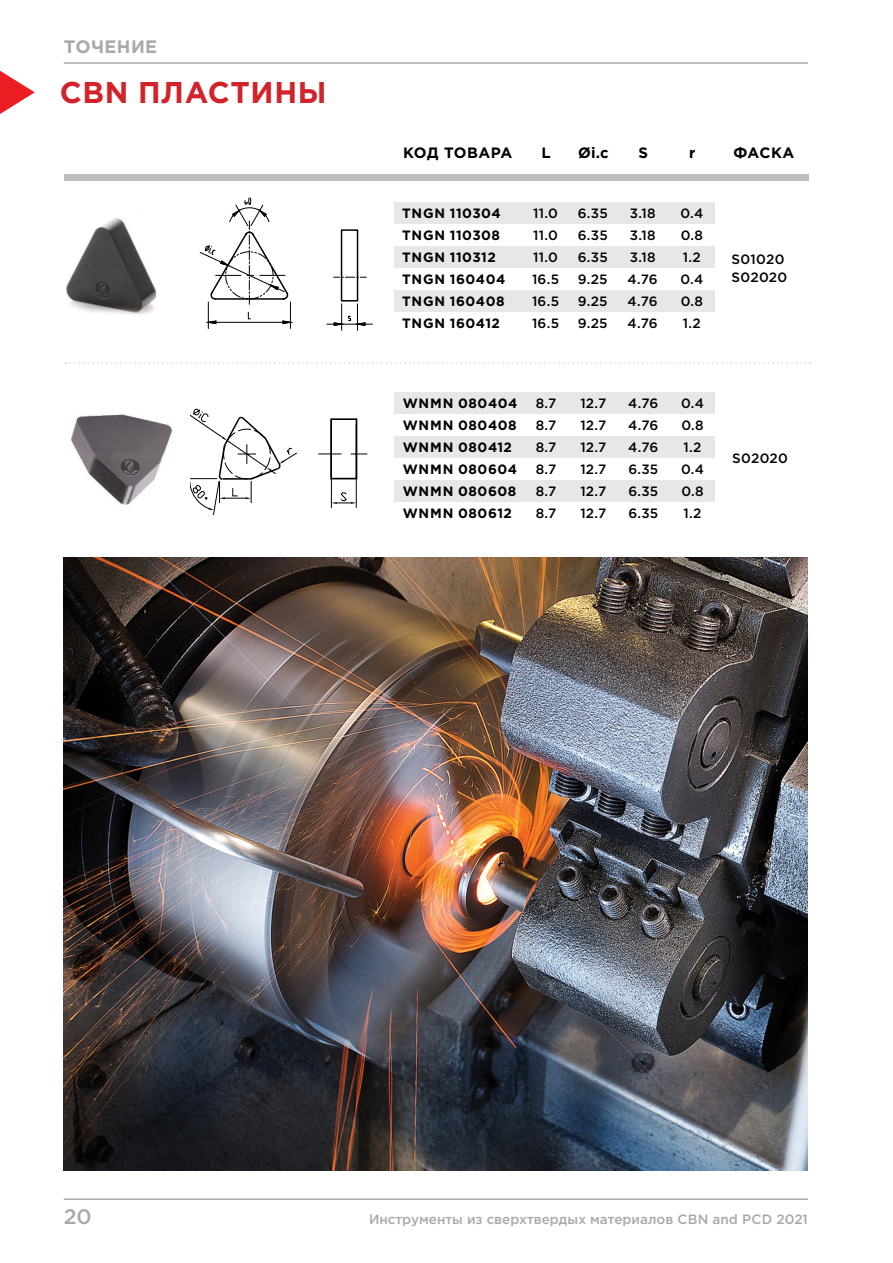
<style>
.page{position:relative;width:893px;height:1263px;background:#fff}
.page>*{position:absolute;margin:0;border:0;box-sizing:border-box;transform-origin:0 0}
.t1{font:700 30px "Gotham Pro";letter-spacing:.02em;color:#d2232a}
.t2{font:500 21px "Gotham Pro";color:#a7a9ac}
.t3{font:700 18px "Gotham Pro";letter-spacing:.02em;color:#a7a9ac}
.t4{font:700 15px "Gotham Pro";letter-spacing:.02em;color:#000}
.t5{font:500 13.5px/18px "Gotham Pro";letter-spacing:.02em;color:#000}
.t6{font:700 13.5px "Gotham Pro";letter-spacing:.04em;color:#000}
.t7{font:500 13.5px "Gotham Pro";color:#a7a9ac}
</style>
<div class="page">
<hr style="left:64px;top:1198px;width:744px;height:2px;background:#a7a9ac">
<hr style="left:64px;top:62px;width:744px;height:2px;background:#a7a9ac">
<svg style="left:0;top:70px;width:35px;height:44px"></svg>
<div style="left:394px;top:202px;width:320px;height:22px;background:#e6e7e8"></div>
<div style="left:394px;top:290px;width:320px;height:22px;background:#e6e7e8"></div>
<div style="left:394px;top:246px;width:320px;height:22px;background:#e6e7e8"></div>
<svg style="left:199px;top:197px;width:174px;height:134px"></svg>
<img style="left:66px;top:218px;width:91px;height:97px">
<div style="left:64px;top:174px;width:744px;height:7px;background:#bcbec0"></div>
<svg style="left:65px;top:362px;width:745px;height:2px"></svg>
<div style="left:395px;top:392px;width:320px;height:22px;background:#e6e7e8"></div>
<div style="left:395px;top:480px;width:320px;height:22px;background:#e6e7e8"></div>
<div style="left:395px;top:436px;width:320px;height:22px;background:#e6e7e8"></div>
<svg style="left:190px;top:408px;width:177px;height:107px"></svg>
<div style="left:330px;top:418px;width:27px;height:61px;border:2px solid #000"></div>
<img style="left:71px;top:414px;width:102px;height:92px">
<img style="left:64px;top:558px;width:744px;height:612px">
<h3 class="t3" style="left:64px;top:36px;width:95px">ТОЧЕНИЕ</h3>
<h1 class="t1" style="left:60px;top:75px;width:268px">CBN ПЛАСТИНЫ</h1>
<p class="t4" style="left:403px;top:144px;width:111px">КОД ТОВАРА</p>
<p class="t4" style="left:541px;top:144px;width:11px">L</p>
<p class="t4" style="left:578px;top:144px;width:32px">Øi.c</p>
<p class="t4" style="left:638px;top:144px;width:11px">S</p>
<p class="t4" style="left:689px;top:144px;width:8px">r</p>
<p class="t4" style="left:733px;top:144px;width:63px">ФАСКА</p>
<p class="t6" style="left:402px;top:205px;width:100px">TNGN 110304</p>
<p class="t5" style="left:533px;top:204px;width:26px">11.0</p>
<p class="t5" style="left:578px;top:204px;width:32px">6.35</p>
<p class="t5" style="left:630px;top:204px;width:27px">3.18</p>
<p class="t5" style="left:680px;top:204px;width:24px">0.4</p>
<p class="t6" style="left:402px;top:227px;width:99px">TNGN 110308</p>
<p class="t5" style="left:533px;top:225px;width:26px">11.0</p>
<p class="t5" style="left:578px;top:225px;width:32px">6.35</p>
<p class="t5" style="left:630px;top:225px;width:27px">3.18</p>
<p class="t5" style="left:681px;top:225px;width:24px">0.8</p>
<p class="t6" style="left:402px;top:249px;width:95px">TNGN 110312</p>
<p class="t6" style="left:402px;top:271px;width:105px">TNGN 160404</p>
<p class="t5" style="left:533px;top:248px;width:26px">11.0</p>
<p class="t5" style="left:532px;top:269px;width:29px">16.5</p>
<p class="t5" style="left:578px;top:248px;width:32px">6.35</p>
<p class="t5" style="left:578px;top:269px;width:31px">9.25</p>
<p class="t5" style="left:630px;top:248px;width:27px">3.18</p>
<p class="t5" style="left:628px;top:269px;width:32px">4.76</p>
<p class="t5" style="left:683px;top:248px;width:19px">1.2</p>
<p class="t5" style="left:680px;top:269px;width:24px">0.4</p>
<p class="t5" style="left:731px;top:250px;width:57px">S01020<br>S02020</p>
<p class="t6" style="left:402px;top:293px;width:104px">TNGN 160408</p>
<p class="t5" style="left:532px;top:292px;width:29px">16.5</p>
<p class="t5" style="left:578px;top:292px;width:31px">9.25</p>
<p class="t5" style="left:628px;top:292px;width:32px">4.76</p>
<p class="t5" style="left:681px;top:292px;width:24px">0.8</p>
<p class="t6" style="left:402px;top:315px;width:99px">TNGN 160412</p>
<p class="t5" style="left:532px;top:313px;width:29px">16.5</p>
<p class="t5" style="left:578px;top:313px;width:31px">9.25</p>
<p class="t5" style="left:628px;top:313px;width:32px">4.76</p>
<p class="t5" style="left:683px;top:313px;width:19px">1.2</p>
<p class="t6" style="left:403px;top:396px;width:116px">WNMN 080404</p>
<p class="t5" style="left:536px;top:394px;width:22px">8.7</p>
<p class="t5" style="left:580px;top:394px;width:28px">12.7</p>
<p class="t5" style="left:628px;top:394px;width:32px">4.76</p>
<p class="t5" style="left:681px;top:394px;width:24px">0.4</p>
<p class="t6" style="left:403px;top:417px;width:115px">WNMN 080408</p>
<p class="t5" style="left:536px;top:416px;width:22px">8.7</p>
<p class="t5" style="left:580px;top:416px;width:28px">12.7</p>
<p class="t5" style="left:628px;top:416px;width:32px">4.76</p>
<p class="t5" style="left:681px;top:416px;width:24px">0.8</p>
<p class="t6" style="left:403px;top:440px;width:111px">WNMN 080412</p>
<p class="t6" style="left:403px;top:461px;width:116px">WNMN 080604</p>
<p class="t5" style="left:536px;top:438px;width:22px">8.7</p>
<p class="t5" style="left:536px;top:460px;width:22px">8.7</p>
<p class="t5" style="left:580px;top:438px;width:28px">12.7</p>
<p class="t5" style="left:580px;top:460px;width:28px">12.7</p>
<p class="t5" style="left:628px;top:438px;width:32px">4.76</p>
<p class="t5" style="left:628px;top:460px;width:32px">6.35</p>
<p class="t5" style="left:684px;top:438px;width:19px">1.2</p>
<p class="t5" style="left:681px;top:460px;width:24px">0.4</p>
<p class="t5" style="left:732px;top:449px;width:57px">S02020</p>
<p class="t6" style="left:403px;top:484px;width:115px">WNMN 080608</p>
<p class="t5" style="left:536px;top:482px;width:22px">8.7</p>
<p class="t5" style="left:580px;top:482px;width:28px">12.7</p>
<p class="t5" style="left:628px;top:482px;width:32px">6.35</p>
<p class="t5" style="left:681px;top:482px;width:24px">0.8</p>
<p class="t6" style="left:403px;top:505px;width:111px">WNMN 080612</p>
<p class="t5" style="left:536px;top:504px;width:22px">8.7</p>
<p class="t5" style="left:580px;top:504px;width:28px">12.7</p>
<p class="t5" style="left:628px;top:504px;width:32px">6.35</p>
<p class="t5" style="left:684px;top:504px;width:19px">1.2</p>
<h2 class="t2" style="left:64px;top:1204px;width:30px">20</h2>
<p class="t7" style="left:369px;top:1211px;width:440px">Инструменты из сверхтвердых материалов CBN and PCD 2021</p>
</div>
